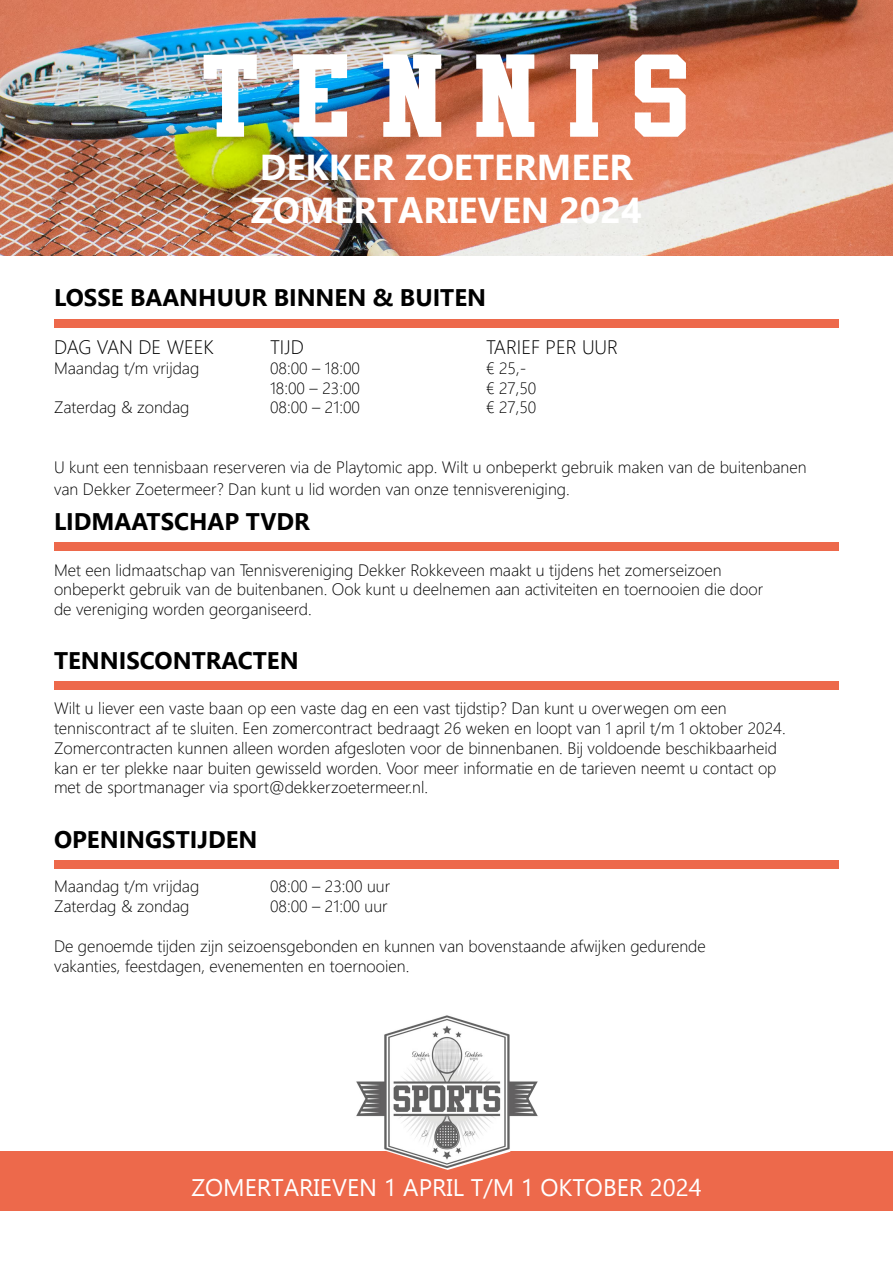
<style>
.page{position:relative;width:893px;height:1263px;background:#fff}
.page>*{position:absolute;margin:0;border:0;box-sizing:border-box;transform-origin:0 0}
.t1{font:102px "Athletic";color:#fff}
.t2{font:700 36px/43.2px "Ebrima";color:#fff}
.t3{font:700 24px "Segoe UI";color:#000}
.t4{font:24px "Ebrima";color:#fff}
.t5{font:300 19.5px "Segoe UI";color:#000}
.t6{font:300 16.5px/19.8px "Segoe UI";color:#000}
</style>
<div class="page">
<div style="left:0;top:1151px;width:893px;height:60px;background:#ed694b"></div>
<div style="left:54px;top:860px;width:785px;height:8px;background:#ed694b"></div>
<div style="left:54px;top:681px;width:785px;height:9px;background:#ed694b"></div>
<div style="left:54px;top:320px;width:785px;height:8px;background:#ed694b"></div>
<div style="left:54px;top:542px;width:785px;height:9px;background:#ed694b"></div>
<img style="left:0;top:0;width:893px;height:255px">
<img style="left:356px;top:1015px;width:182px;height:155px">
<h1 class="t1" style="left:204px;top:54px;width:487px">T E N N I S</h1>
<h2 class="t2" style="left:251px;top:143px;width:393px">DEKKER ZOETERMEER<br>ZOMERTARIEVEN 2024</h2>
<h3 class="t3" style="left:54px;top:275px;width:434px">LOSSE BAANHUUR BINNEN &amp; BUITEN</h3>
<p class="t5" style="left:54px;top:329px;width:161px">DAG VAN DE WEEK</p>
<p class="t5" style="left:270px;top:329px;width:35px">TIJD</p>
<p class="t5" style="left:486px;top:329px;width:134px">TARIEF PER UUR</p>
<p class="t6" style="left:54px;top:357px;width:147px">Maandag t/m vrijdag</p>
<p class="t6" style="left:270px;top:357px;width:91px">08:00 – 18:00</p>
<p class="t6" style="left:486px;top:357px;width:42px">€ 25,-</p>
<p class="t6" style="left:270px;top:376px;width:91px">18:00 – 23:00</p>
<p class="t6" style="left:486px;top:376px;width:52px">€ 27,50</p>
<p class="t6" style="left:54px;top:396px;width:137px">Zaterdag &amp; zondag</p>
<p class="t6" style="left:270px;top:396px;width:91px">08:00 – 21:00</p>
<p class="t6" style="left:486px;top:396px;width:52px">€ 27,50</p>
<p class="t6" style="left:54px;top:455px;width:754px;line-height:21.6px">U kunt een tennisbaan reserveren via de Playtomic app. Wilt u onbeperkt gebruik maken van de buitenbanen van Dekker Zoetermeer? Dan kunt u lid worden van onze tennisvereniging.</p>
<h3 class="t3" style="left:54px;top:499px;width:257px">LIDMAATSCHAP TVDR</h3>
<p class="t6" style="left:54px;top:558px;width:711px">Met een lidmaatschap van Tennisvereniging Dekker Rokkeveen maakt u tijdens het zomerseizoen onbeperkt gebruik van de buitenbanen. Ook kunt u deelnemen aan activiteiten en toernooien die door de vereniging worden georganiseerd.</p>
<h3 class="t3" style="left:54px;top:638px;width:246px">TENNISCONTRACTEN</h3>
<p class="t6" style="left:54px;top:697px;width:733px">Wilt u liever een vaste baan op een vaste dag en een vast tijdstip? Dan kunt u overwegen om een tenniscontract af te sluiten. Een zomercontract bedraagt 26 weken en loopt van 1 april t/m 1 oktober 2024.<br>Zomercontracten kunnen alleen worden afgesloten voor de binnenbanen. Bij voldoende beschikbaarheid kan er ter plekke naar buiten gewisseld worden. Voor meer informatie en de tarieven neemt u contact op met de sportmanager via sport@dekkerzoetermeer.nl.</p>
<h3 class="t3" style="left:54px;top:817px;width:205px">OPENINGSTIJDEN</h3>
<p class="t6" style="left:54px;top:875px;width:147px">Maandag t/m vrijdag</p>
<p class="t6" style="left:270px;top:875px;width:122px">08:00 – 23:00 uur</p>
<p class="t6" style="left:54px;top:895px;width:137px">Zaterdag &amp; zondag</p>
<p class="t6" style="left:270px;top:895px;width:119px">08:00 – 21:00 uur</p>
<p class="t6" style="left:54px;top:934px;width:653px">De genoemde tijden zijn seizoensgebonden en kunnen van bovenstaande afwijken gedurende vakanties, feestdagen, evenementen en toernooien.</p>
<h3 class="t4" style="left:191px;top:1169px;width:512px">ZOMERTARIEVEN 1 APRIL T/M 1 OKTOBER 2024</h3>
</div>
